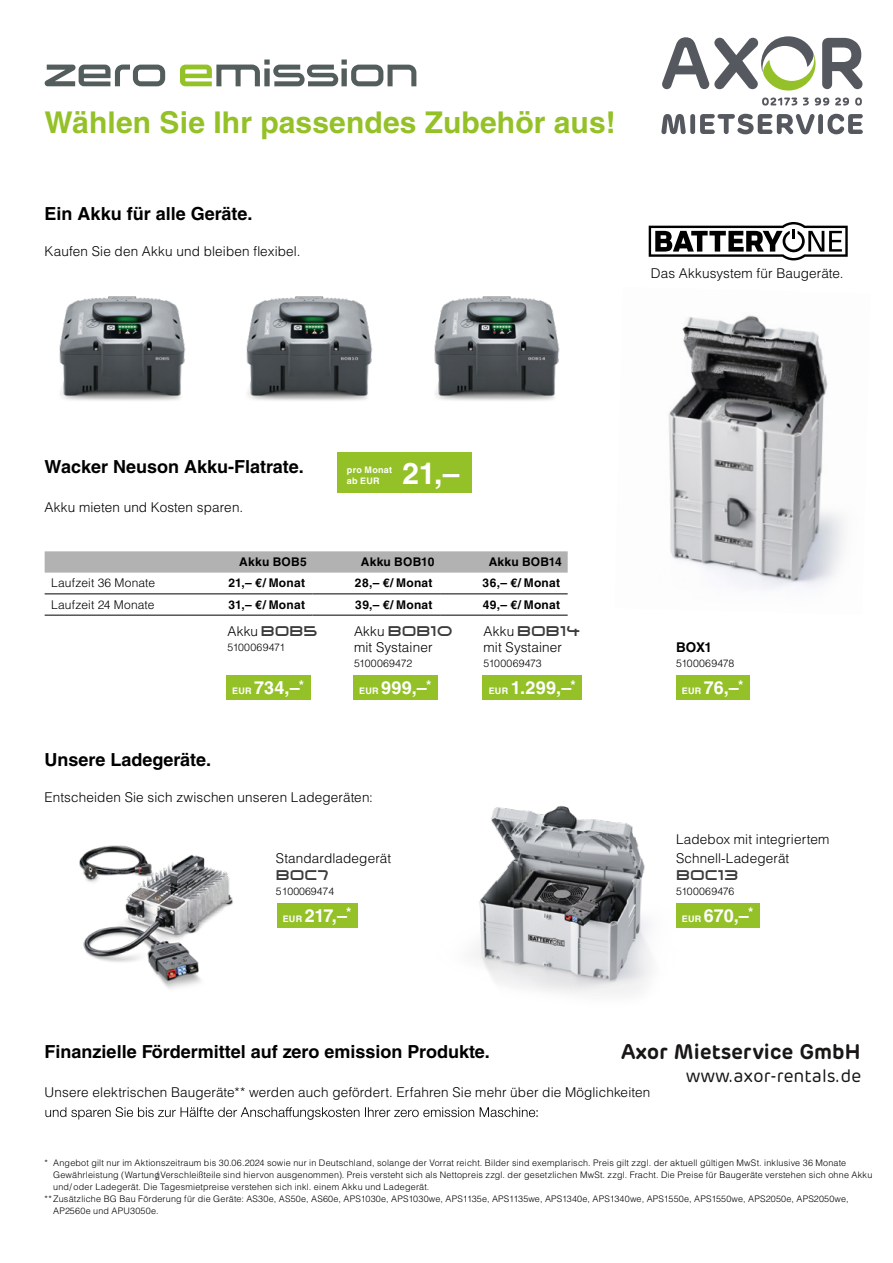
<style>
.page{position:relative;width:893px;height:1263px;background:#fff}
.page>*{position:absolute;margin:0;border:0;box-sizing:border-box;transform-origin:0 0}
.t1{font:700 30px "Helvetica LT Std";letter-spacing:.005em;color:#94c127}
.t2{font:700 30px "Helvetica LT Std";color:#fff}
.t3{font:600 21px "Rubrik";color:#181716}
.t4{font:700 18px "Helvetica LT Std";color:#000001}
.t5{font:700 18px "Helvetica LT Std";color:#fff}
.t6{font:18px "Rubrik";color:#181716}
.t7{font:15px "Wacker Neuson";letter-spacing:.01em;color:#3c3c3b}
.t8{font:300 13.5px/19.5px "Helvetica LT Std";letter-spacing:.01em;color:#000001}
.t9{font:700 13.5px "Helvetica LT Std";color:#000001}
.t10{font:700 12px "Helvetica LT Std";letter-spacing:.02em;color:#000001}
.t11{font:300 12px "Helvetica LT Std";letter-spacing:.015em;color:#000001}
.t12{font:300 10.5px "Helvetica LT Std";color:#000001}
.t13{font:300 9px "Helvetica LT Std";letter-spacing:.025em;color:#000001}
.t14{font:700 9px/10.5px "Helvetica LT Std";letter-spacing:.03em;color:#fff}
.s1{font-family:"Wacker Neuson";font-weight:400;font-size:15px;color:#3c3c3b}
.s2{font-size:9px}
.s3{font-family:"Helvetica LT Std";font-weight:300;font-size:13.5px;color:#000001}
</style>
<div class="page">
<svg style="left:180px;top:60px;width:236px;height:26px"></svg>
<svg style="left:45px;top:65px;width:120px;height:21px"></svg>
<img style="left:668px;top:315px;width:176px;height:275px">
<img style="left:434px;top:296px;width:126px;height:105px">
<img style="left:59px;top:296px;width:127px;height:105px">
<img style="left:246px;top:296px;width:127px;height:105px">
<img style="left:79px;top:845px;width:154px;height:144px">
<img style="left:474px;top:805px;width:177px;height:189px">
<svg style="left:649px;top:222px;width:199px;height:38px"></svg>
<svg style="left:45px;top:1107px;width:493px;height:13px"></svg>
<svg style="left:45px;top:551px;width:523px;height:22px;background:#b5b4b4"></svg>
<hr style="left:45px;top:593px;width:140px;height:1px;background:#000001">
<hr style="left:185px;top:593px;width:128px;height:1px;background:#000001">
<hr style="left:313px;top:593px;width:127px;height:1px;background:#000001">
<hr style="left:440px;top:593px;width:128px;height:1px;background:#000001">
<hr style="left:45px;top:615px;width:140px;height:1px;background:#000001">
<hr style="left:185px;top:615px;width:128px;height:1px;background:#000001">
<hr style="left:313px;top:615px;width:127px;height:1px;background:#000001">
<hr style="left:440px;top:615px;width:128px;height:1px;background:#000001">
<div style="left:226px;top:675px;width:84px;height:25px;background:#94c127"></div>
<div style="left:277px;top:903px;width:81px;height:25px;background:#94c127"></div>
<div style="left:676px;top:903px;width:84px;height:25px;background:#94c127"></div>
<div style="left:676px;top:675px;width:74px;height:25px;background:#94c127"></div>
<div style="left:353px;top:675px;width:85px;height:25px;background:#94c127"></div>
<div style="left:483px;top:675px;width:99px;height:25px;background:#94c127"></div>
<div style="left:337px;top:452px;width:134px;height:40px;background:#94c127"></div>
<svg style="left:822px;top:38px;width:40px;height:51px"></svg>
<svg style="left:662px;top:36px;width:153px;height:55px"></svg>
<svg style="left:762px;top:98px;width:35px;height:8px"></svg>
<svg style="left:803px;top:98px;width:6px;height:8px"></svg>
<svg style="left:815px;top:98px;width:14px;height:8px"></svg>
<svg style="left:835px;top:98px;width:14px;height:8px"></svg>
<svg style="left:855px;top:98px;width:7px;height:8px"></svg>
<svg style="left:661px;top:114px;width:25px;height:20px"></svg>
<div style="left:690px;top:114px;width:5px;height:20px;background:#56585f;border-radius:2px"></div>
<svg style="left:700px;top:114px;width:115px;height:20px"></svg>
<div style="left:818px;top:114px;width:5px;height:20px;background:#56585f;border-radius:2px"></div>
<svg style="left:827px;top:114px;width:36px;height:20px"></svg>
<h1 class="t1" style="left:45px;top:104px;width:573px">Wählen Sie Ihr passendes Zubehör aus!</h1>
<h3 class="t4" style="left:45px;top:202px;width:209px">Ein Akku für alle Geräte.</h3>
<h3 class="t8" style="left:45px;top:241px;width:257px">Kaufen Sie den Akku und bleiben flexibel.</h3>
<h3 class="t4" style="left:45px;top:456px;width:261px">Wacker Neuson Akku-Flatrate.</h3>
<h3 class="t8" style="left:45px;top:498px;width:200px">Akku mieten und Kosten sparen.</h3>
<p class="t14" style="left:347px;top:465px;width:47px">pro Monat ab EUR</p>
<h1 class="t2" style="left:402px;top:455px;width:58px">21,–</h1>
<h3 class="t10" style="left:239px;top:555px;width:69px">Akku BOB5</h3>
<h3 class="t10" style="left:361px;top:555px;width:75px">Akku BOB10</h3>
<h3 class="t10" style="left:489px;top:555px;width:75px">Akku BOB14</h3>
<h3 class="t11" style="left:51px;top:576px;width:106px">Laufzeit 36 Monate</h3>
<h3 class="t10" style="left:228px;top:576px;width:78px">21,– €/ Monat</h3>
<h3 class="t10" style="left:355px;top:576px;width:79px">28,– €/ Monat</h3>
<h3 class="t10" style="left:483px;top:576px;width:79px">36,– €/ Monat</h3>
<h3 class="t11" style="left:51px;top:597px;width:105px">Laufzeit 24 Monate</h3>
<h3 class="t10" style="left:228px;top:597px;width:78px">31,– €/ Monat</h3>
<h3 class="t10" style="left:355px;top:597px;width:79px">39,– €/ Monat</h3>
<h3 class="t10" style="left:483px;top:597px;width:79px">49,– €/ Monat</h3>
<h3 class="t8" style="left:227px;top:621px;width:92px">Akku <span class="s1">BOB5</span></h3>
<p class="t12" style="left:227px;top:640px;width:59px">5100069471</p>
<h3 class="t5" style="left:232px;top:677px;width:74px"><span class="s2">EUR</span> 734,–<sup>*</sup></h3>
<h3 class="t7" style="left:354px;top:624px;width:100px"><span class="s3">Akku</span> BOB10</h3>
<h3 class="t8" style="left:354px;top:637px;width:80px">mit Systainer</h3>
<p class="t12" style="left:354px;top:657px;width:60px">5100069472</p>
<h3 class="t7" style="left:484px;top:624px;width:98px"><span class="s3">Akku</span> BOB14</h3>
<h3 class="t8" style="left:484px;top:637px;width:80px">mit Systainer</h3>
<p class="t12" style="left:484px;top:657px;width:60px">5100069473</p>
<h3 class="t5" style="left:359px;top:677px;width:74px"><span class="s2">EUR</span> 999,–<sup>*</sup></h3>
<h3 class="t5" style="left:489px;top:677px;width:89px"><span class="s2">EUR</span> 1.299,–<sup>*</sup></h3>
<h3 class="t4" style="left:45px;top:748px;width:168px">Unsere Ladegeräte.</h3>
<h3 class="t8" style="left:45px;top:787px;width:330px">Entscheiden Sie sich zwischen unseren Ladegeräten:</h3>
<h3 class="t8" style="left:276px;top:849px;width:117px">Standardladegerät</h3>
<h3 class="t7" style="left:276px;top:868px;width:54px">BOC7</h3>
<p class="t12" style="left:276px;top:885px;width:60px">5100069474</p>
<h3 class="t8" style="left:651px;top:264px;width:194px">Das Akkusystem für Baugeräte.</h3>
<h3 class="t9" style="left:676px;top:639px;width:37px">BOX1</h3>
<p class="t12" style="left:676px;top:656px;width:60px">5100069478</p>
<h3 class="t5" style="left:682px;top:677px;width:63px"><span class="s2">EUR</span> 76,–<sup>*</sup></h3>
<h3 class="t8" style="left:676px;top:829px;width:155px">Ladebox mit integriertem<br>Schnell-Ladegerät</h3>
<h3 class="t7" style="left:676px;top:868px;width:64px">BOC13</h3>
<p class="t12" style="left:676px;top:885px;width:60px">5100069476</p>
<h3 class="t5" style="left:283px;top:904px;width:70px"><span class="s2">EUR</span> 217,–<sup>*</sup></h3>
<h3 class="t5" style="left:682px;top:904px;width:73px"><span class="s2">EUR</span> 670,–<sup>*</sup></h3>
<h2 class="t3" style="left:621px;top:1038px;width:241px">Axor Mietservice GmbH</h2>
<h3 class="t6" style="left:686px;top:1064px;width:177px">www.axor-rentals.de</h3>
<h3 class="t4" style="left:45px;top:1041px;width:447px">Finanzielle Fördermittel auf zero emission Produkte.</h3>
<h3 class="t8" style="left:45px;top:1083px;width:607px">Unsere elektrischen Baugeräte** werden auch gefördert. Erfahren Sie mehr über die Möglichkeiten</h3>
<p class="t13" style="left:45px;top:1157px;width:803px">* Angebot gilt nur im Aktionszeitraum bis 30.06.2024 sowie nur in Deutschland, solange der Vorrat reicht. Bilder sind exemplarisch. Preis gilt zzgl. der aktuell gültigen MwSt. inklusive 36 Monate</p>
<p class="t13" style="left:53px;top:1169px;width:821px">Gewährleistung (Wartung/ Verschleißteile sind hiervon ausgenommen). Preis versteht sich als Nettopreis zzgl. der gesetzlichen MwSt. zzgl. Fracht. Die Preise für Baugeräte verstehen sich ohne Akku</p>
<p class="t13" style="left:53px;top:1181px;width:378px">und/ oder Ladegerät. Die Tagesmietpreise verstehen sich inkl. einem Akku und Ladegerät.</p>
<p class="t13" style="left:45px;top:1193px;width:806px">**Zusätzliche BG Bau Förderung für die Geräte: AS30e, AS50e, AS60e, APS1030e, APS1030we, APS1135e, APS1135we, APS1340e, APS1340we, APS1550e, APS1550we, APS2050e, APS2050we,</p>
<p class="t13" style="left:53px;top:1205px;width:107px">AP2560e und APU3050e.</p>
</div>
